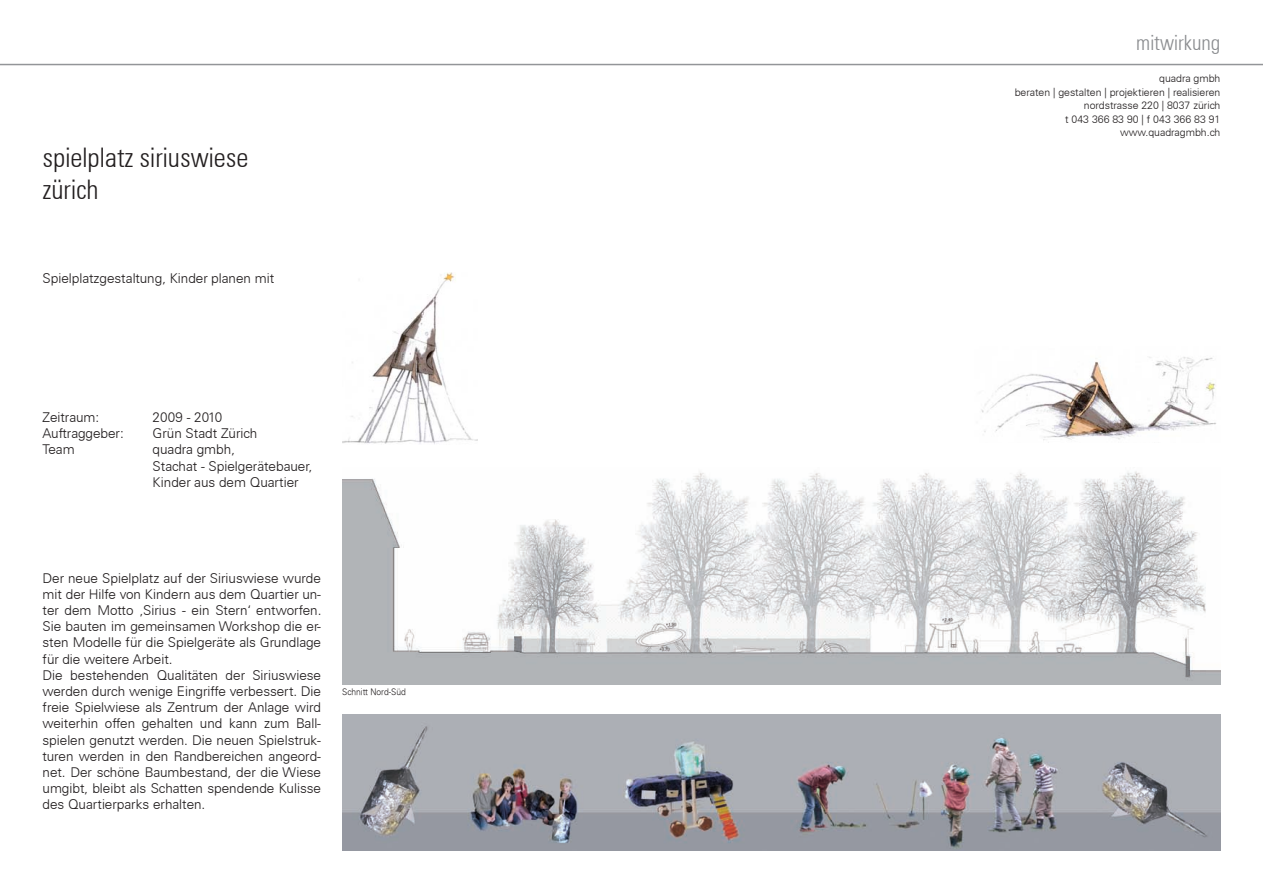
<style>
.page{position:relative;width:1263px;height:893px;background:#fff}
.page>*{position:absolute;margin:0;border:0;box-sizing:border-box;transform-origin:0 0}
.t1{font:300 27px/32.4px "Univers S 47 Condensed";color:#231f20}
.t2{font:300 21px "Univers S 47 Condensed";color:#8a8c8f}
.t3{font:300 13.5px/16.2px "Univers S";color:#231f20}
.t4{font:300 10.5px/13.5px "Univers S";color:#231f20;text-align:right}
.t5{font:300 9px "Univers";color:#231f20;scale:.95 1}
</style>
<div class="page">
<hr style="left:0;top:64px;width:1263px;height:1px;background:#939598">
<img style="left:342px;top:714px;width:878px;height:137px">
<img style="left:342px;top:272px;width:135px;height:172px">
<img style="left:343px;top:471px;width:877px;height:213px">
<img style="left:981px;top:357px;width:235px;height:83px">
<h1 class="t1" style="left:43px;top:141px;width:208px">spielplatz siriuswiese zürich</h1>
<p class="t3" style="left:43px;top:270px;width:233px">Spielplatzgestaltung, Kinder planen mit</p>
<p class="t3" style="left:43px;top:409px;width:83px">Zeitraum:<br>Auftraggeber:<br>Team</p>
<p class="t3" style="left:153px;top:409px;width:161px">2009 - 2010<br>Grün Stadt Zürich<br>quadra gmbh,<br>Stachat - Spielgerätebauer,<br>Kinder aus dem Quartier</p>
<p class="t3" style="left:43px;top:570px;width:280px">Der neue Spielplatz auf der Siriuswiese wurde mit der Hilfe von Kindern aus dem Quartier un&shy;ter dem Motto ‚Sirius - ein Stern‘ entworfen.<br>Sie bauten im gemeinsamen Workshop die er&shy;sten Modelle für die Spielgeräte als Grundlage für die weitere Arbeit.<br>Die bestehenden Qualitäten der Siriuswiese werden durch wenige Eingriffe verbessert. Die freie Spielwiese als Zentrum der Anlage wird weiterhin offen gehalten und kann zum Ball&shy;spielen genutzt werden. Die neuen Spielstruk&shy;turen werden in den Randbereichen angeord&shy;net. Der schöne Baumbestand, der die Wiese umgibt, bleibt als Schatten spendende Kulisse des Quartierparks erhalten.</p>
<p class="t5" style="left:342px;top:686px;width:69px">Schnitt Nord-Süd</p>
<h2 class="t2" style="left:1136px;top:31px;width:86px">mitwirkung</h2>
<p class="t4" style="left:1015px;top:72px;width:207px">quadra gmbh<br>beraten | gestalten | projektieren | realisieren nordstrasse 220 | 8037 zürich<br>t 043 366 83 90 | f 043 366 83 91 www.quadragmbh.ch</p>
</div>
